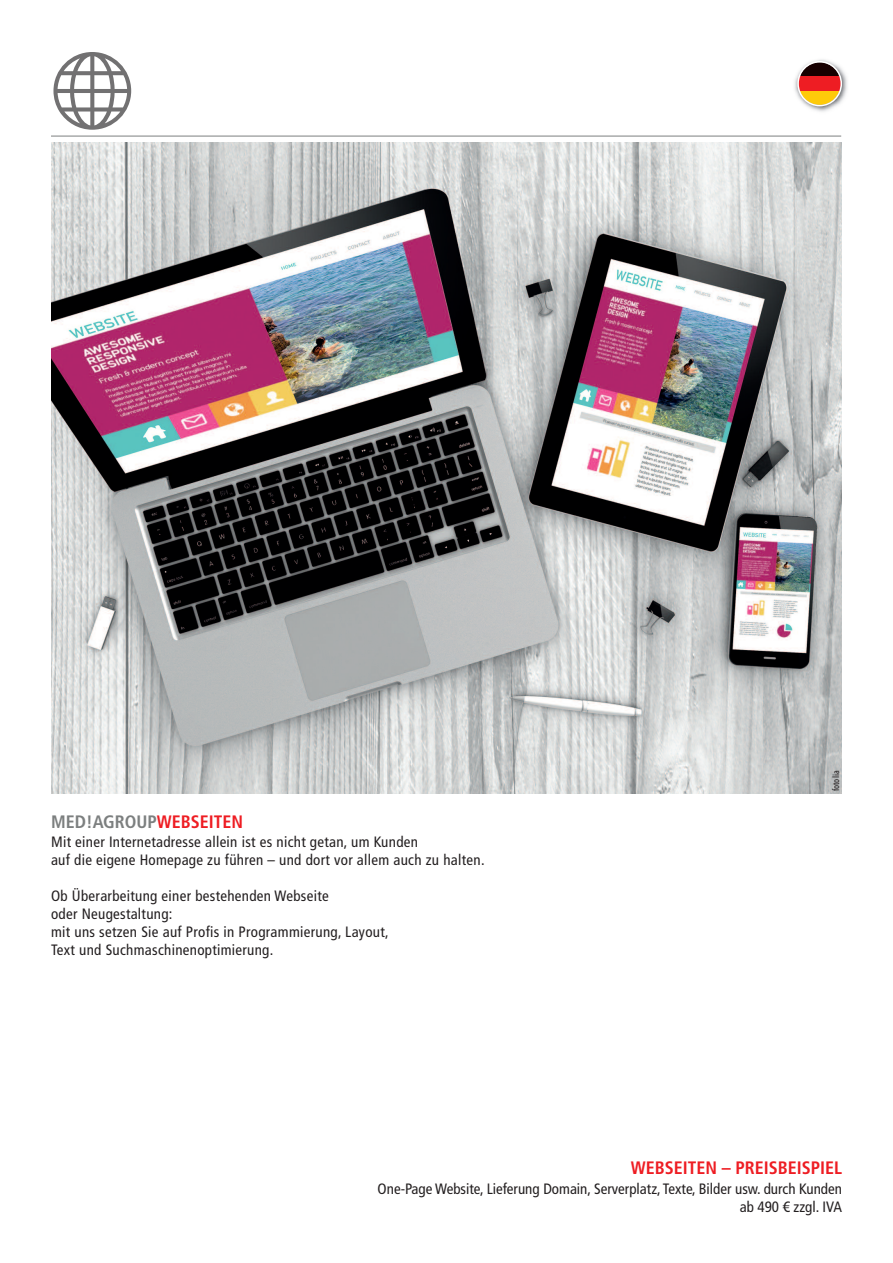
<style>
.page{position:relative;width:893px;height:1263px;background:#fff}
.page>*{position:absolute;margin:0;border:0;box-sizing:border-box;transform-origin:0 0}
.t1{font:700 condensed 18px "Frutiger";color:#ee1d23}
.t2{font:700 condensed 18px "Frutiger";color:#7c7f7f}
.t3{font:condensed 15px/18px "Frutiger";letter-spacing:.02em;color:#231f20}
.t4{font:condensed 15px/18px "Frutiger";color:#231f20;text-align:right}
.t5{font:500 9px "Avenir Next Condensed";color:#231f20}
.s1{color:#ee1d23}
</style>
<div class="page">
<img style="left:794px;top:59px;width:53px;height:53px">
<svg style="left:798px;top:62px;width:43px;height:15px"></svg>
<svg style="left:798px;top:91px;width:43px;height:14px"></svg>
<div style="left:798px;top:77px;width:43px;height:14px;background:#ee1d23"></div>
<div style="left:797px;top:62px;width:45px;height:44px;border:2px solid #fff;border-radius:50%"></div>
<img style="left:51px;top:143px;width:791px;height:651px">
<svg style="left:53px;top:52px;width:78px;height:78px"></svg>
<hr style="left:51px;top:136px;width:790px;height:1px;background:#7c7f7f">
<p class="t2" style="left:51px;top:814px;width:194px">MED!AGROUP<span class="s1">WEBSEITEN</span></p>
<p class="t3" style="left:51px;top:833px;width:435px">Mit einer Internetadresse allein ist es nicht getan, um Kunden<br>auf die eigene Homepage zu führen – und dort vor allem auch zu halten.</p>
<p class="t3" style="left:51px;top:887px;width:339px">Ob Überarbeitung einer bestehenden Webseite<br>oder Neugestaltung:<br>mit uns setzen Sie auf Profis in Programmierung, Layout, Text und Suchmaschinenoptimierung.</p>
<p class="t5" style="left:830px;top:791px;width:22px;rotate:-90deg">fotolia</p>
<p class="t1" style="left:631px;top:1161px;width:213px">WEBSEITEN – PREISBEISPIEL</p>
<p class="t4" style="left:378px;top:1179px;width:466px">One-Page Website, Lieferung Domain, Serverplatz, Texte, Bilder usw. durch Kunden ab 490 € zzgl. IVA</p>
</div>
